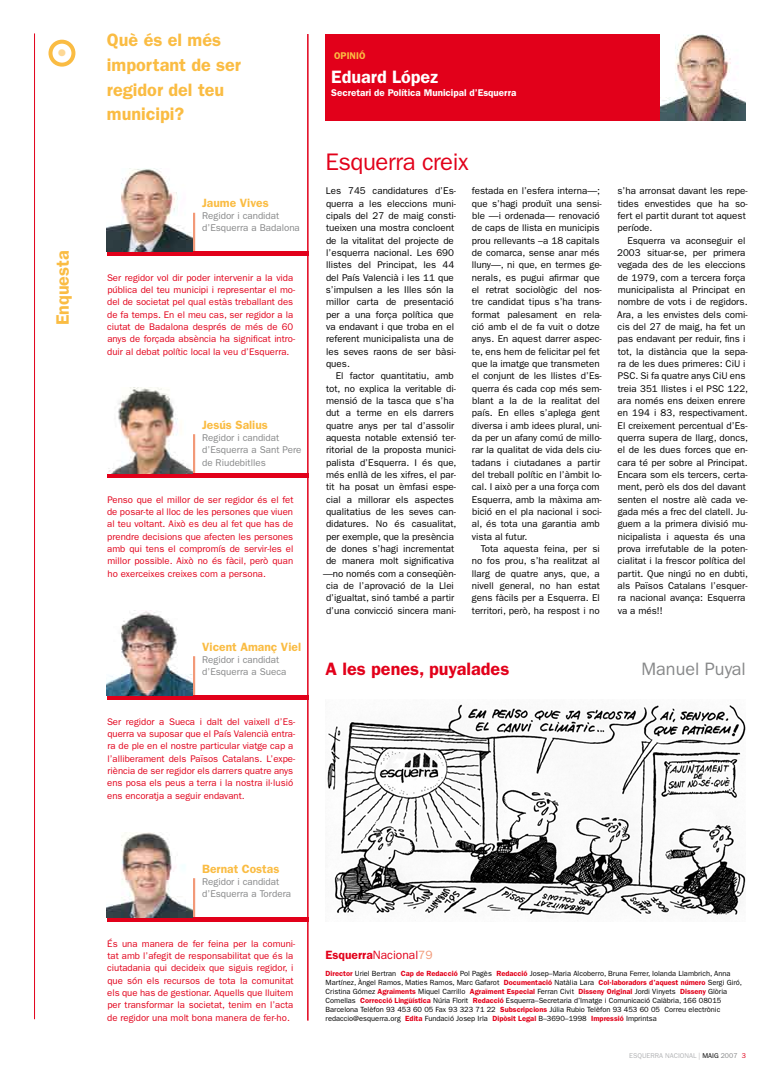
<style>
.page{position:relative;width:780px;height:1083px;background:#fff}
.page>*{position:absolute;margin:0;border:0;box-sizing:border-box;transform-origin:0 0}
.t1{font:24px "ITC Franklin Gothic Std";letter-spacing:-.02em;color:#e2001a}
.t2{font:600 24px "ITC Franklin Gothic Std";color:#fdd895}
.t3{font:600 18px/24.7px "ITC Franklin Gothic Std";color:#fabc43}
.t4{font:600 18px "ITC Franklin Gothic Std";color:#e2001a}
.t5{font:18px "ITC Franklin Gothic Std";color:#878889}
.t6{font:600 18px "ITC Franklin Gothic Std";color:#fff}
.t7{font:600 12px "ITC Franklin Gothic Std";color:#fabc43}
.t8{font:600 12px "ITC Franklin Gothic Std";color:#e2001a}
.t9{font:9.8px/12.3px "ITC Franklin Gothic Std";color:#000}
.t10{font:9.8px/12.3px "ITC Franklin Gothic Std";color:#878889}
.t11{font:600 9.8px "ITC Franklin Gothic Std";color:#fff}
.t12{font:600 9.8px "ITC Franklin Gothic Std";color:#fabc43}
.t13{font:9.6px/12.3px "ITC Franklin Gothic Std";color:#e2001a}
.t14{font:7.5px/9px "ITC Franklin Gothic Std";color:#000}
.t15{font:7px "ITC Franklin Gothic Std";color:#b1b2b4}
.s1{font-weight:400}
.s2{font-weight:400;color:#f29978}
.s3{font-weight:600;color:#e2001a}
.s4{color:#000}
.s5{color:#878889}
</style>
<div class="page">
<div style="left:325px;top:34px;width:421px;height:86px;background:#e2001a"></div>
<div style="left:48px;top:40px;width:27px;height:27px;border:4px solid #fabc43;border-radius:50%"></div>
<img style="left:660px;top:34px;width:86px;height:86px">
<hr style="left:192px;top:434px;width:3px;height:40px;background:#f29978">
<hr style="left:192px;top:656px;width:3px;height:40px;background:#f29978">
<hr style="left:192px;top:213px;width:3px;height:40px;background:#f29978">
<hr style="left:192px;top:878px;width:3px;height:40px;background:#f29978">
<hr style="left:107px;top:252px;width:201px;height:4px;background:#e2001a">
<hr style="left:107px;top:696px;width:201px;height:4px;background:#e2001a">
<hr style="left:107px;top:474px;width:201px;height:4px;background:#e2001a">
<hr style="left:107px;top:918px;width:201px;height:4px;background:#e2001a">
<hr style="left:34px;top:33px;width:1px;height:986px;background:#e2001a">
<hr style="left:307px;top:34px;width:1px;height:986px;background:#e2001a">
<img style="left:107px;top:168px;width:85px;height:84px">
<img style="left:108px;top:388px;width:84px;height:86px">
<img style="left:107px;top:610px;width:85px;height:85px">
<img style="left:107px;top:832px;width:85px;height:85px">
<img style="left:327px;top:704px;width:419px;height:211px">
<h1 class="t2" style="left:55px;top:39px;width:16px">•</h1>
<h2 class="t3" style="left:50px;top:325px;width:76px;rotate:-90deg">Enquesta</h2>
<h2 class="t3" style="left:107px;top:28px;width:136px">Què és el més important de ser regidor del teu municipi?</h2>
<p class="t7" style="left:202px;top:195px;width:68px">Jaume Vives</p>
<p class="t10" style="left:202px;top:210px;width:99px">Regidor i candidat d’Esquerra a Badalona</p>
<p class="t13" style="left:107px;top:271px;width:190px">Ser regidor vol dir poder intervenir a la vida pública del teu municipi i representar el mo&shy;del de societat pel qual estàs treballant des de fa temps. En el meu cas, ser regidor a la ciutat de Badalona després de més de 60 anys de forçada absència ha significat intro&shy;duir al debat polític local la veu d’Esquerra.</p>
<p class="t7" style="left:202px;top:417px;width:67px">Jesús Salius</p>
<p class="t10" style="left:202px;top:432px;width:101px">Regidor i candidat d’Esquerra a Sant Pere de Riudebitlles</p>
<p class="t13" style="left:107px;top:493px;width:188px;text-align:justify">Penso que el millor de ser regidor és el fet de posar-te al lloc de les persones que viuen al teu voltant. Això es deu al fet que has de prendre decisions que afecten les persones amb qui tens el compromís de servir-les el millor possible. Això no és fàcil, però quan ho exerceixes creixes com a persona.</p>
<p class="t7" style="left:202px;top:639px;width:101px">Vicent Amanç Viel</p>
<p class="t10" style="left:202px;top:653px;width:86px">Regidor i candidat d’Esquerra a Sueca</p>
<p class="t13" style="left:107px;top:715px;width:190px">Ser regidor a Sueca i dalt del vaixell d’Es&shy;querra va suposar que el País Valencià entra&shy;ra de ple en el nostre particular viatge cap a l’alliberament dels Països Catalans. L’expe&shy;riència de ser regidor els darrers quatre anys ens posa els peus a terra i la nostra il·lusió ens encoratja a seguir endavant.</p>
<p class="t12" style="left:334px;top:50px;width:33px">OPINIÓ</p>
<h2 class="t6" style="left:331px;top:67px;width:108px">Eduard López</h2>
<p class="t11" style="left:331px;top:87px;width:186px">Secretari de Política Municipal d’Esquerra</p>
<h1 class="t1" style="left:325px;top:148px;width:144px">Esquerra creix</h1>
<p class="t9" style="left:326px;top:185px;width:132px">Les 745 candidatures d’Es&shy;querra a les eleccions muni&shy;cipals del 27 de maig consti&shy;tueixen una mostra concloent de la vitalitat del projecte de l’esquerra nacional. Les 690 llistes del Principat, les 44 del País Valencià i les 11 que s’impulsen a les Illes són la millor carta de presentació per a una força política que va endavant i que troba en el referent municipalista una de les seves raons de ser bàsi&shy;ques.</p>
<p class="t9" style="left:323px;top:370px;width:135px;text-align:right">El factor quantitatiu, amb tot, no explica la veritable di&shy;mensió de la tasca que s’ha dut a terme en els darrers quatre anys per tal d’assolir aquesta notable extensió ter&shy;ritorial de la proposta munici&shy;palista d’Esquerra. I és que, més enllà de les xifres, el par&shy;tit ha posat un èmfasi espe&shy;cial a millorar els aspectes qualitatius de les seves can&shy;didatures. No és casualitat, per exemple, que la presència de dones s’hagi incrementat de manera molt significativa —no només com a conseqüèn&shy;cia de l’aprovació de la Llei d’igualtat, sinó també a partir d’una convicció sincera mani-</p>
<p class="t9" style="left:471px;top:185px;width:132px">festada en l’esfera interna—; que s’hagi produït una sensi&shy;ble —i ordenada— renovació de caps de llista en municipis prou rellevants –a 18 capitals de comarca, sense anar més lluny—, ni que, en termes ge&shy;nerals, es pugui afirmar que el retrat sociològic del nos&shy;tre candidat tipus s’ha trans&shy;format palesament en rela&shy;ció amb el de fa vuit o dotze anys. En aquest darrer aspec&shy;te, ens hem de felicitar pel fet que la imatge que transmeten el conjunt de les llistes d’Es&shy;querra és cada cop més sem&shy;blant a la de la realitat del país. En elles s’aplega gent diversa i amb idees plural, uni&shy;da per un afany comú de millo&shy;rar la qualitat de vida dels ciu&shy;tadans i ciutadanes a partir del treball polític en l’àmbit lo&shy;cal. I això per a una força com<br>Esquerra, amb la màxima am&shy;bició en el pla nacional i soci&shy;al, és tota una garantia amb vista al futur.</p>
<p class="t9" style="left:472px;top:542px;width:130px;text-align:justify;text-indent:9px">Tota aquesta feina, per si no fos prou, s’ha realitzat al llarg de quatre anys, que, a nivell general, no han estat gens fàcils per a Esquerra. El territori, però, ha respost i no</p>
<p class="t9" style="left:617px;top:185px;width:132px">s’ha arronsat davant les repe&shy;tides envestides que ha so&shy;fert el partit durant tot aquest període.</p>
<p class="t9" style="left:617px;top:234px;width:132px;text-indent:10px">Esquerra va aconseguir el<br>2003 situar-se, per primera vegada des de les eleccions de 1979, com a tercera força municipalista al Principat en nombre de vots i de regidors.<br>Ara, a les envistes dels comi&shy;cis del 27 de maig, ha fet un pas endavant per reduir, fins i tot, la distància que la sepa&shy;ra de les dues primeres: CiU i<br>PSC. Si fa quatre anys CiU ens treia 351 llistes i el PSC 122, ara només ens deixen enrere en 194 i 83, respectivament.<br>El creixement percentual d’Es&shy;querra supera de llarg, doncs, el de les dues forces que en&shy;cara té per sobre al Principat.<br>Encara som els tercers, certa&shy;ment, però els dos del davant senten el nostre alè cada ve&shy;gada més a frec del clatell. Ju&shy;guem a la primera divisió mu&shy;nicipalista i aquesta és una prova irrefutable de la poten&shy;cialitat i la frescor política del partit. Que ningú no en dubti, als Països Catalans l’esquer&shy;ra nacional avança: Esquerra va a més!!</p>
<h2 class="t4" style="left:325px;top:658px;width:185px">A les penes, puyalades</h2>
<h2 class="t5" style="left:641px;top:659px;width:106px">Manuel Puyal</h2>
<p class="t7" style="left:202px;top:861px;width:79px">Bernat Costas</p>
<p class="t10" style="left:202px;top:875px;width:90px">Regidor i candidat d’Esquerra a Tordera</p>
<p class="t13" style="left:107px;top:937px;width:190px">És una manera de fer feina per la comuni&shy;tat amb l’afegit de responsabilitat que és la ciutadania qui decideix que siguis regidor, i que són els recursos de tota la comunitat els que has de gestionar. Aquells que lluitem per transformar la societat, tenim en l’acta de regidor una molt bona manera de fer-ho.</p>
<p class="t8" style="left:325px;top:947px;width:108px">Esquerra<span class="s1">Nacional</span><span class="s2">79</span></p>
<p class="t14" style="left:325px;top:968px;width:418px"><span class="s3">Director</span> Uriel Bertran <span class="s3">Cap de Redacció</span> Pol Pagès <span class="s3">Redacció</span> Josep–Maria Alcoberro, Bruna Ferrer, Iolanda Llambrich, Anna Martínez, Àngel Ramos, Maties Ramos, Marc Gafarot <span class="s3">Documentació</span> Natàlia Lara <span class="s3">Col·laboradors d’aquest número</span> Sergi Giró, Cristina Gómez <span class="s3">Agraïments</span> Miquel Carrillo <span class="s3">Agraïment Especial</span> Ferran Civit <span class="s3">Disseny Original</span> Jordi Vinyets <span class="s3">Disseny</span> Glòria Comellas <span class="s3">Correcció Lingüística</span> Núria Florit <span class="s3">Redacció</span> Esquerra–Secretaria d’Imatge i Comunicació Calàbria, 166 08015<br>Barcelona Telèfon 93 453 60 05 Fax 93 323 71 22 <span class="s3">Subscripcions</span> Júlia Rubio Telèfon 93 453 60 05 Correu electrònic redaccio@esquerra.org <span class="s3">Edita</span> Fundació Josep Irla <span class="s3">Dipòsit Legal</span> B–3690–1998 <span class="s3">Impressió</span> Imprintsa</p>
<p class="t15" style="left:629px;top:1051px;width:110px">ESQUERRA NACIONAL | <span class="s4">MAIG</span> <span class="s5">2007</span></p>
</div>
